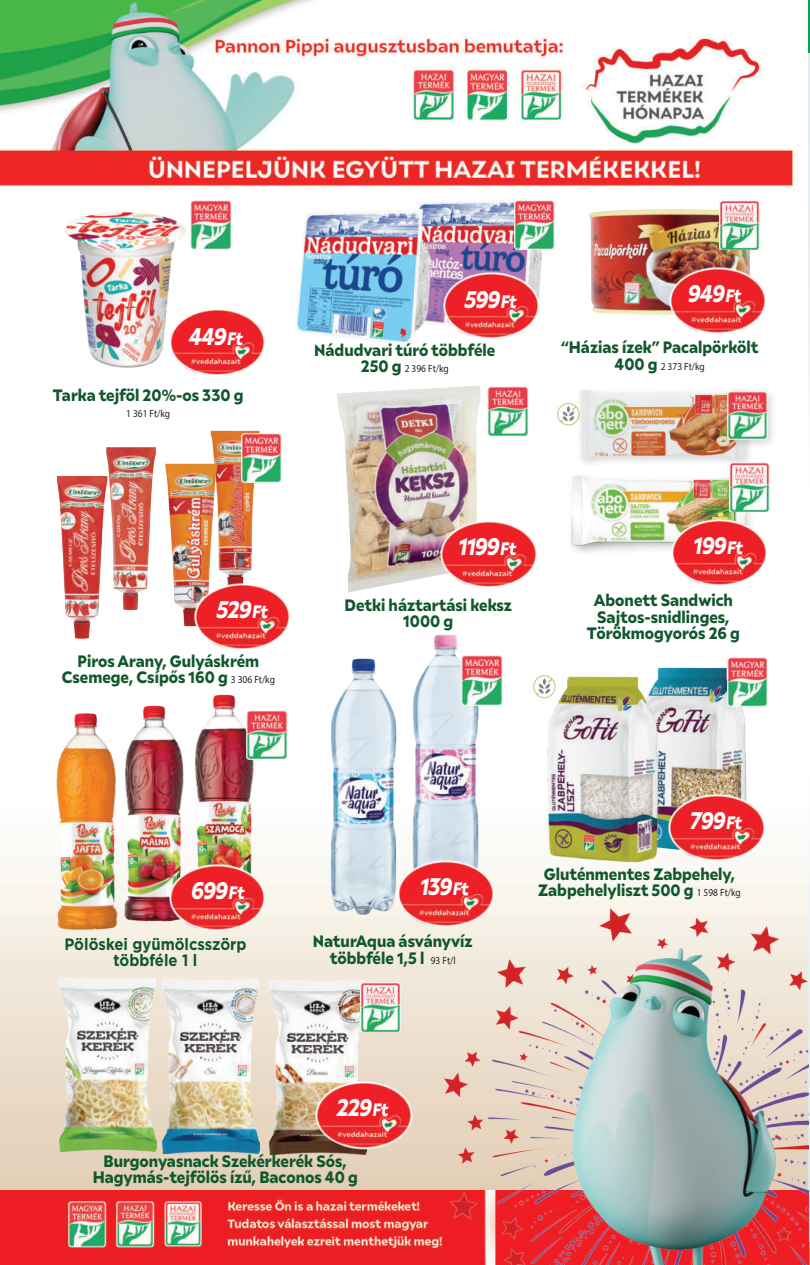
<style>
.page{position:relative;width:810px;height:1265px;background:#fff}
.page>*{position:absolute;margin:0;border:0;box-sizing:border-box;transform-origin:0 0}
.t1{font:italic 900 24px "Ariana Pro";letter-spacing:-.05em;color:#fff;scale:.85 1}
.t2{font:900 16.5px/16.5px "Ariana Pro";color:#11572c;text-align:center;scale:.9 1}
.t3{font:700 16.5px/16.5px "Gotham";color:#11572c;text-align:center;scale:.9 1}
.t4{font:10.5px "Myriad Pro";color:#231f20;scale:.9 1}
.s1{font-size:18px}
.s2{font-family:"Ariana Pro";font-weight:900;font-size:16.5px;color:#11572c}
.s3{font-family:"Myriad Pro";font-weight:400;font-size:10.5px;color:#231f20}
</style>
<div class="page">
<img style="left:807px;top:52px;width:3px;height:1191px">
<img style="left:0;top:0;width:807px;height:1190px">
<img style="left:191px;top:687px;width:65px;height:177px">
<img style="left:121px;top:697px;width:65px;height:232px">
<img style="left:55px;top:705px;width:65px;height:232px">
<img style="left:553px;top:397px;width:22px;height:34px">
<img style="left:529px;top:669px;width:31px;height:34px">
<img style="left:247px;top:710px;width:27px;height:49px">
<img style="left:576px;top:339px;width:172px;height:126px">
<div style="left:722px;top:386px;width:55px;height:64px;background:#231f20;opacity:.21"></div>
<img style="left:728px;top:391px;width:39px;height:48px">
<img style="left:38px;top:193px;width:171px;height:198px">
<img style="left:397px;top:193px;width:171px;height:153px">
<img style="left:588px;top:209px;width:164px;height:106px">
<img style="left:106px;top:447px;width:50px;height:163px">
<img style="left:210px;top:430px;width:50px;height:152px">
<img style="left:57px;top:476px;width:51px;height:163px">
<img style="left:635px;top:662px;width:121px;height:196px">
<img style="left:60px;top:978px;width:97px;height:174px">
<img style="left:270px;top:980px;width:96px;height:174px">
<img style="left:163px;top:979px;width:97px;height:174px">
<img style="left:544px;top:672px;width:121px;height:195px">
<img style="left:337px;top:385px;width:144px;height:208px">
<img style="left:165px;top:463px;width:52px;height:163px">
<div style="left:567px;top:471px;width:189px;height:90px;background:#fff"></div>
<img style="left:555px;top:465px;width:209px;height:91px">
<img style="left:286px;top:204px;width:171px;height:153px">
<img style="left:168px;top:308px;width:99px;height:69px">
<img style="left:314px;top:1081px;width:88px;height:69px">
<img style="left:667px;top:793px;width:100px;height:69px">
<img style="left:193px;top:582px;width:100px;height:69px">
<img style="left:442px;top:272px;width:100px;height:69px">
<img style="left:669px;top:266px;width:99px;height:69px">
<img style="left:440px;top:520px;width:99px;height:69px">
<img style="left:670px;top:519px;width:100px;height:69px">
<img style="left:719px;top:200px;width:41px;height:50px">
<img style="left:729px;top:462px;width:40px;height:50px">
<img style="left:360px;top:982px;width:41px;height:49px">
<img style="left:191px;top:200px;width:40px;height:50px">
<img style="left:514px;top:200px;width:40px;height:50px">
<img style="left:241px;top:433px;width:40px;height:50px">
<img style="left:727px;top:657px;width:40px;height:50px">
<img style="left:487px;top:387px;width:41px;height:49px">
<img style="left:0;top:1190px;width:402px;height:75px">
<img style="left:402px;top:886px;width:406px;height:379px">
<img style="left:356px;top:628px;width:141px;height:269px">
<img style="left:274px;top:652px;width:179px;height:269px">
<img style="left:397px;top:859px;width:99px;height:70px">
<img style="left:168px;top:864px;width:99px;height:69px">
<img style="left:462px;top:656px;width:40px;height:49px">
<svg style="left:0;top:0;width:246px;height:108px;background:#7fbe88"></svg>
<div style="left:0;top:1210px;width:67px;height:55px;background:#ed1d23"></div>
<h1 class="t1" style="left:188px;top:326px;width:66px">449<span class="s1">Ft</span></h1>
<p class="t2" style="left:53px;top:388px;width:213px">Tarka tejföl 20%-os 330 g</p>
<p class="t4" style="left:126px;top:410px;width:50px">1 361 Ft/kg</p>
<h1 class="t1" style="left:463px;top:290px;width:64px">599<span class="s1">Ft</span></h1>
<h1 class="t1" style="left:686px;top:283px;width:65px">949<span class="s1">Ft</span></h1>
<p class="t2" style="left:314px;top:343px;width:203px">Nádudvari túró többféle</p>
<p class="t4" style="left:361px;top:365px;width:99px"><span class="s2">250 g</span> 2 396 Ft/kg</p>
<p class="t2" style="left:561px;top:340px;width:221px">“Házias ízek” Pacalpörkölt</p>
<p class="t4" style="left:614px;top:362px;width:102px"><span class="s2">400 g</span> 2 373 Ft/kg</p>
<h1 class="t1" style="left:215px;top:599px;width:63px">529<span class="s1">Ft</span></h1>
<p class="t2" style="left:62px;top:654px;width:238px">Piros Arany, Gulyáskrém<br>Csemege, Csípős 160 g <span class="s3">3 306 Ft/kg</span></p>
<h1 class="t1" style="left:457px;top:537px;width:70px">1199<span class="s1">Ft</span></h1>
<h1 class="t1" style="left:692px;top:536px;width:60px">199<span class="s1">Ft</span></h1>
<p class="t2" style="left:344px;top:598px;width:188px">Detki háztartási keksz<br>1000 g</p>
<p class="t2" style="left:587px;top:593px;width:171px">Abonett Sandwich<br>Sajtos-snidlinges,<br>Törökmogyorós 26 g</p>
<h1 class="t1" style="left:688px;top:810px;width:64px">799<span class="s1">Ft</span></h1>
<h1 class="t1" style="left:190px;top:881px;width:65px">699<span class="s1">Ft</span></h1>
<h1 class="t1" style="left:419px;top:877px;width:59px">139<span class="s1">Ft</span></h1>
<p class="t2" style="left:313px;top:934px;width:179px">NaturAqua ásványvíz többféle 1,5 l <span class="s3">93 Ft/l</span></p>
<p class="t3" style="left:64px;top:936px;width:204px">Pölöskei gyümölcsszörp többféle 1 l</p>
<h1 class="t1" style="left:335px;top:1098px;width:63px">229<span class="s1">Ft</span></h1>
<p class="t2" style="left:93px;top:1154px;width:296px">Burgonyasnack Szekérkerék Sós,<br>Hagymás-tejfölös ízű, Baconos 40 g</p>
<p class="t2" style="left:538px;top:867px;width:227px">Gluténmentes Zabpehely,<br>Zabpehelyliszt 500 g <span class="s3">1 598 Ft/kg</span></p>
</div>
